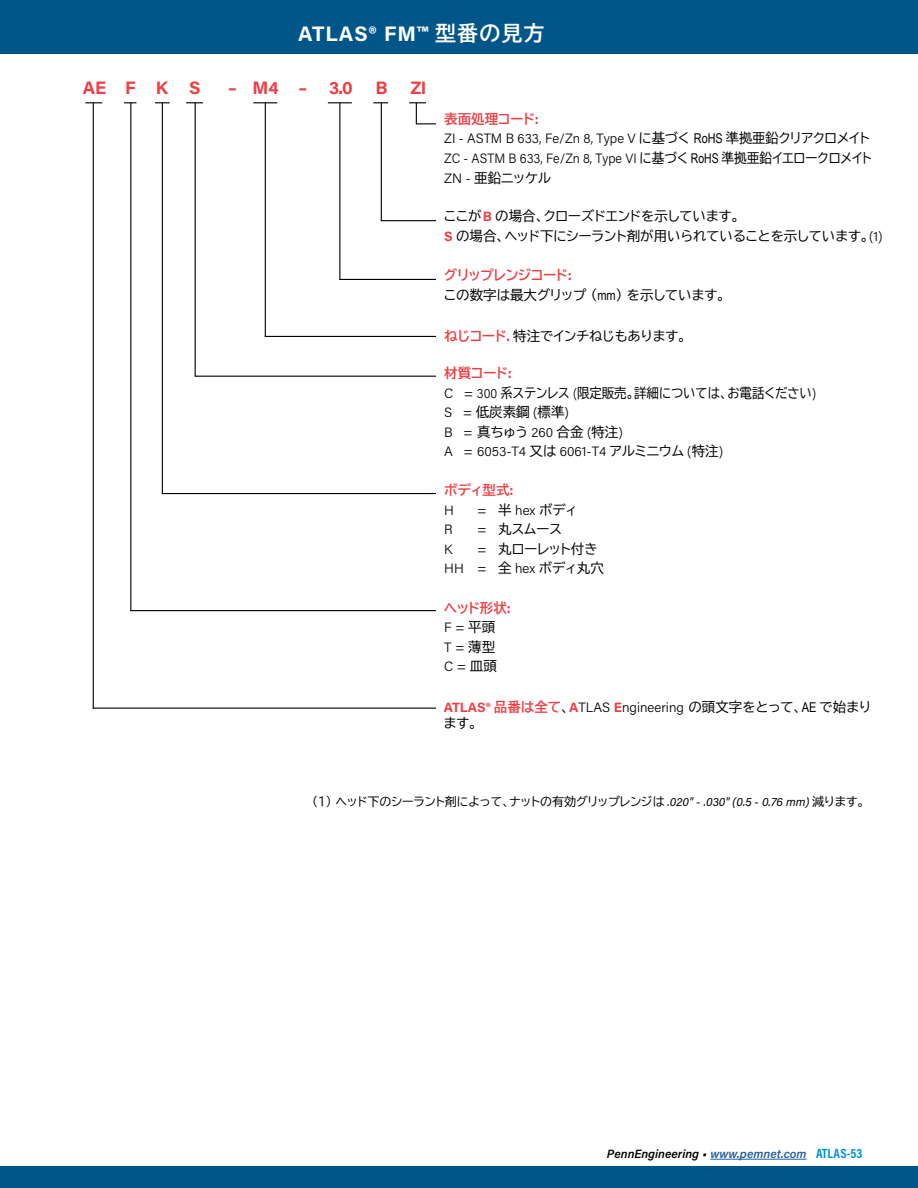
<style>
.page{position:relative;width:918px;height:1188px;background:#fff}
.page>*{position:absolute;margin:0;border:0;box-sizing:border-box;transform-origin:0 0}
.t1{font:700 21px "Acumin Pro";letter-spacing:.05em;color:#fff}
.t2{font:700 18px "Acumin Pro";letter-spacing:.53em;color:#ef3e42}
.t3{font:13.5px/20.2px "BIZ UDP Gothic";color:#000}
.t4{font:300 13.5px/19.5px "Acumin Pro";color:#000}
.t5{font:13.5px/19.5px "BIZ UDP Gothic";color:#000;scale:.92 1}
.t6{font:13.5px "BIZ UDP Gothic Bold";color:#ef3e42}
.t7{font:12px "BIZ UDP Gothic";color:#000}
.t8{font:italic 600 12px "Acumin Pro";color:#000}
.s1{font-family:"BIZ UDP Gothic Bold";font-weight:400}
.s2{font-family:"Acumin Pro";font-weight:700}
.s3{font-family:"BIZ UDP Gothic";font-weight:400}
.s4{font-family:"Arial Narrow";font-weight:400}
.s5{font-family:"Acumin Pro";font-weight:300}
.s6{font-family:"Acumin Pro";font-weight:700;color:#ef3e42}
.s7{font-family:"Arial Narrow"}
.s8{font-family:"BIZ UDP Gothic Bold";color:#ef3e42}
.s9{font-family:"Acumin Pro";font-style:italic}
.s10{color:#215e9e}
.s11{font-family:"Acumin Pro Cond";font-weight:700;font-style:normal;font-size:13.5px;color:#0093d0}
</style>
<div class="page">
<hr style="left:710px;top:1159px;width:97px;height:1px;background:#215e9e">
<div style="left:0;top:1167px;width:918px;height:21px;background:#005589"></div>
<div style="left:0;top:0;width:918px;height:54px;background:#005589"></div>
<hr style="left:265px;top:103px;width:1px;height:234px;background:#000">
<hr style="left:265px;top:336px;width:171px;height:1px;background:#000">
<hr style="left:339px;top:103px;width:1px;height:177px;background:#000">
<hr style="left:339px;top:279px;width:97px;height:1px;background:#000">
<hr style="left:195px;top:103px;width:1px;height:273px;background:#000">
<hr style="left:195px;top:376px;width:241px;height:1px;background:#000">
<hr style="left:130px;top:103px;width:1px;height:508px;background:#000">
<hr style="left:130px;top:610px;width:306px;height:1px;background:#000">
<hr style="left:162px;top:103px;width:1px;height:391px;background:#000">
<hr style="left:162px;top:493px;width:274px;height:1px;background:#000">
<hr style="left:93px;top:103px;width:1px;height:605px;background:#000">
<hr style="left:93px;top:708px;width:343px;height:1px;background:#000">
<hr style="left:381px;top:103px;width:1px;height:118px;background:#000">
<hr style="left:381px;top:220px;width:55px;height:1px;background:#000">
<svg style="left:373px;top:102px;width:15px;height:1px"></svg>
<svg style="left:409px;top:102px;width:27px;height:22px"></svg>
<svg style="left:253px;top:102px;width:24px;height:1px"></svg>
<svg style="left:328px;top:102px;width:24px;height:1px"></svg>
<svg style="left:186px;top:102px;width:17px;height:1px"></svg>
<svg style="left:124px;top:102px;width:13px;height:1px"></svg>
<svg style="left:155px;top:102px;width:15px;height:1px"></svg>
<svg style="left:85px;top:102px;width:17px;height:1px"></svg>
<h1 class="t1" style="left:298px;top:19px;width:248px">ATLAS® FM™ <span class="s1">型番の見方</span></h1>
<h2 class="t2" style="left:83px;top:75px;width:119px">AEFKS</h2>
<h2 class="t2" style="left:228px;top:75px;width:126px">– M4 – 3.0</h2>
<h2 class="t2" style="left:375px;top:75px;width:14px">B</h2>
<h2 class="t2" style="left:411px;top:75px;width:17px">ZI</h2>
<p class="t6" style="left:444px;top:113px;width:96px">表面処理コード<span class="s2">:</span></p>
<p class="t4" style="left:444px;top:128px;width:429px">ZI - ASTM B 633, Fe/Zn 8, Type V <span class="s3">に基づく</span> <span class="s4">RoHS</span> <span class="s3">準拠亜鉛クリアクロメイト<br></span>ZC - ASTM B 633, Fe/Zn 8, Type VI <span class="s3">に基づく</span> <span class="s4">RoHS</span> <span class="s3">準拠亜鉛イエロークロメイト</span></p>
<p class="t3" style="left:444px;top:168px;width:108px"><span class="s5">ZN -</span> 亜鉛ニッケル</p>
<p class="t3" style="left:444px;top:206px;width:440px">ここが <span class="s6">B</span> の場合、クローズドエンドを示しています。<br><span class="s6">S</span> の場合、ヘッド下にシーラント剤が用いられていることを示しています。<span class="s5">(1)</span></p>
<p class="t6" style="left:444px;top:269px;width:129px">グリップレンジコード<span class="s2">:</span></p>
<p class="t3" style="left:444px;top:285px;width:283px">この数字は最大グリップ (<span class="s7">mm</span>) を示しています。</p>
<p class="t3" style="left:444px;top:326px;width:244px"><span class="s8">ねじコード</span><span class="s6">.</span> 特注でインチねじもあります。</p>
<p class="t6" style="left:444px;top:366px;width:69px">材質コード<span class="s2">:</span></p>
<p class="t5" style="left:444px;top:383px;width:406px"><span class="s5">C = 300</span> 系ステンレス <span class="s5">(</span>限定販売。詳細については、お電話ください<span class="s5">)<br>S =</span> 低炭素鋼 <span class="s5">(</span>標準<span class="s5">)<br>B =</span> 真ちゅう <span class="s5">260</span> 合金 <span class="s5">(</span>特注<span class="s5">)</span></p>
<p class="t4" style="left:444px;top:441px;width:280px">A = 6053-T4 <span class="s3">又は</span> 6061-T4 <span class="s3">アルミニウム</span> (<span class="s3">特注</span>)</p>
<p class="t6" style="left:444px;top:483px;width:71px">ボディ型式<span class="s2">:</span></p>
<p class="t4" style="left:444px;top:500px;width:11px">H</p>
<p class="t4" style="left:477px;top:500px;width:101px">= <span class="s3">半</span> hex <span class="s3">ボディ</span></p>
<p class="t4" style="left:444px;top:519px;width:10px">R</p>
<p class="t3" style="left:477px;top:519px;width:86px"><span class="s5">=</span> 丸スムース</p>
<p class="t4" style="left:444px;top:539px;width:10px">K</p>
<p class="t3" style="left:477px;top:538px;width:122px"><span class="s5">=</span> 丸ローレット付き</p>
<p class="t4" style="left:444px;top:558px;width:161px">HH = <span class="s3">全</span> hex <span class="s3">ボディ丸穴</span></p>
<p class="t6" style="left:444px;top:601px;width:68px">ヘッド形状<span class="s2">:</span></p>
<p class="t4" style="left:444px;top:617px;width:54px">F = <span class="s3">平頭<br></span>T = <span class="s3">薄型<br></span>C = <span class="s3">皿頭</span></p>
<p class="t3" style="left:444px;top:699px;width:429px;line-height:16.2px"><span class="s6">ATLAS®</span> <span class="s8">品番は全て</span>、<span class="s6">A</span><span class="s5">TLAS</span> <span class="s6">E</span><span class="s5">ngineering</span> の頭文字をとって、<span class="s7">AE</span> で始まります。</p>
<p class="t7" style="left:312px;top:795px;width:554px">(1) ヘッド下のシーラント剤によって、ナットの有効グリップレンジは <span class="s9">.020" - .030" (0.5 - 0.76 mm)</span> 減ります。</p>
<p class="t8" style="left:607px;top:1145px;width:257px">PennEngineering • <span class="s10">www.pemnet.com</span> <span class="s11">ATLAS-53</span></p>
</div>
